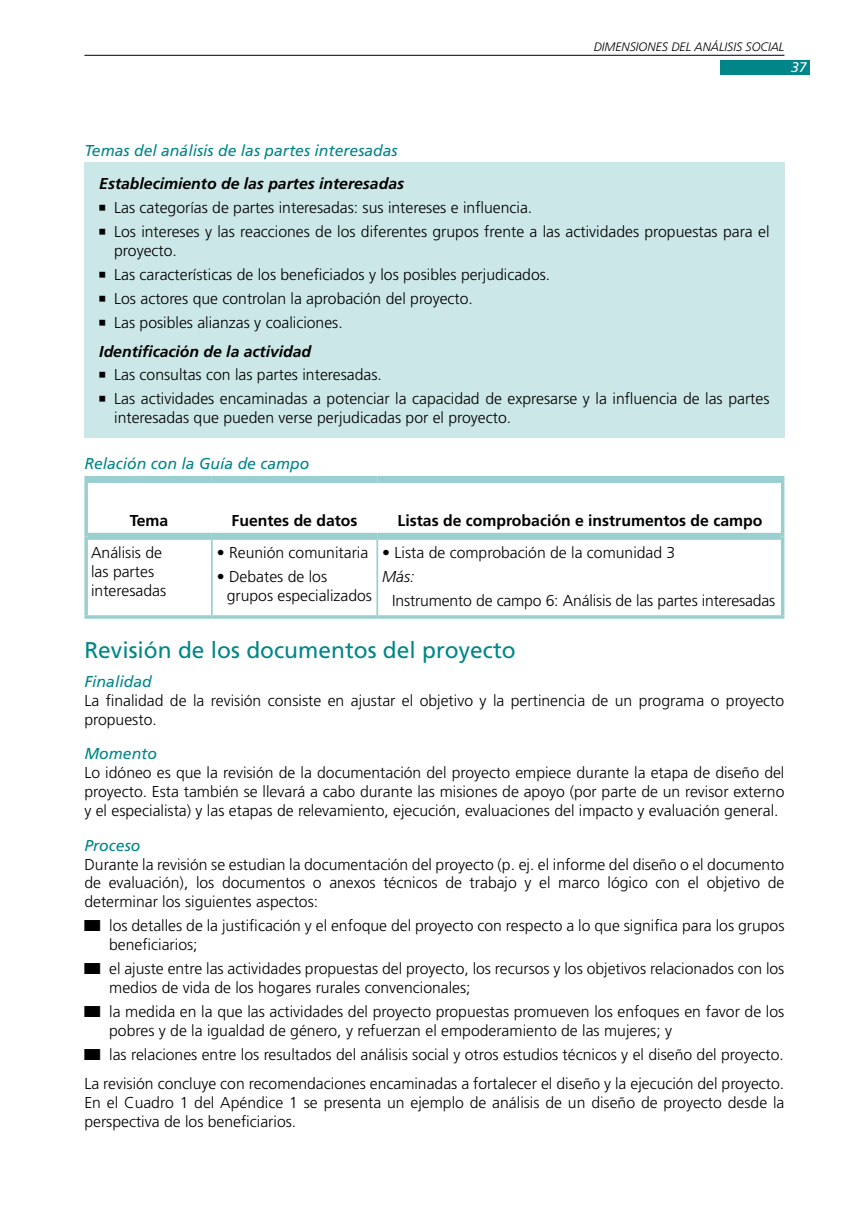
<style>
.page{position:relative;width:844px;height:1211px;background:#fff}
.page>*{position:absolute;margin:0;border:0;box-sizing:border-box;transform-origin:0 0}
.t1{font:22.75px "Frutiger LT Std";color:#008688}
.t2{font:300 15.75px/18.9px "Frutiger LT Std";color:#000}
.t3{font:italic 15.75px "Frutiger LT Std";color:#008688}
.t4{font:italic 700 15.75px "Frutiger LT Std";color:#000}
.t5{font:700 15.75px "Frutiger LT Std";color:#000}
.t6{font:italic 300 15.75px "Frutiger LT Std";color:#000}
.t7{font:italic 14px "Frutiger LT Std";color:#fff}
.t8{font:italic 300 12.25px "Frutiger LT Std";color:#000}
</style>
<div class="page">
<div style="left:719px;top:60px;width:90px;height:14px;background:#008688"></div>
<hr style="left:84px;top:55px;width:700px;height:1px;background:#000">
<div style="left:84px;top:163px;width:700px;height:275px;background:#cce7e7"></div>
<div style="left:84px;top:476px;width:128px;height:7px;background:#99cfcf"></div>
<div style="left:212px;top:476px;width:165px;height:7px;background:#99cfcf"></div>
<div style="left:377px;top:476px;width:407px;height:7px;background:#99cfcf"></div>
<svg style="left:84px;top:483px;width:4px;height:53px"></svg>
<svg style="left:780px;top:483px;width:4px;height:53px"></svg>
<svg style="left:84px;top:536px;width:4px;height:79px"></svg>
<svg style="left:780px;top:536px;width:4px;height:79px"></svg>
<hr style="left:84px;top:615px;width:128px;height:3px;background:#99cfcf">
<hr style="left:212px;top:615px;width:165px;height:3px;background:#99cfcf">
<hr style="left:377px;top:615px;width:407px;height:3px;background:#99cfcf">
<hr style="left:211px;top:540px;width:2px;height:75px;background:#99cfcf">
<hr style="left:376px;top:540px;width:2px;height:75px;background:#99cfcf">
<div style="left:88px;top:533px;width:124px;height:7px;background:#99cfcf"></div>
<div style="left:212px;top:533px;width:165px;height:7px;background:#99cfcf"></div>
<div style="left:377px;top:533px;width:403px;height:7px;background:#99cfcf"></div>
<p class="t8" style="left:593px;top:40px;width:192px">DIMENSIONES DEL ANÁLISIS SOCIAL</p>
<p class="t7" style="left:791px;top:59px;width:17px">37</p>
<p class="t3" style="left:84px;top:141px;width:315px">Temas del análisis de las partes interesadas</p>
<p class="t4" style="left:99px;top:175px;width:306px">Establecimiento de las partes interesadas</p>
<p class="t2" style="left:114px;top:196px;width:656px;line-height:23.8px">Las categorías de partes interesadas: sus intereses e influencia.<br>Los intereses y las reacciones de los diferentes grupos frente a las actividades propuestas para el</p>
<p class="t2" style="left:114px;top:239px;width:437px;line-height:23.8px">proyecto.<br>Las características de los beneficiados y los posibles perjudicados.<br>Los actores que controlan la aprobación del proyecto.<br>Las posibles alianzas y coaliciones.</p>
<p class="t4" style="left:99px;top:342px;width:213px">Identificación de la actividad</p>
<p class="t2" style="left:114px;top:363px;width:656px;line-height:23.8px">Las consultas con las partes interesadas.<br>Las actividades encaminadas a potenciar la capacidad de expresarse y la influencia de las partes</p>
<p class="t2" style="left:114px;top:408px;width:398px">interesadas que pueden verse perjudicadas por el proyecto.</p>
<p class="t3" style="left:84px;top:454px;width:226px">Relación con la Guía de campo</p>
<p class="t5" style="left:130px;top:511px;width:40px">Tema</p>
<p class="t5" style="left:231px;top:511px;width:128px">Fuentes de datos</p>
<p class="t5" style="left:397px;top:511px;width:366px">Listas de comprobación e instrumentos de campo</p>
<p class="t2" style="left:91px;top:543px;width:76px">Análisis de las partes interesadas</p>
<p class="t2" style="left:217px;top:543px;width:153px">• Reunión comunitaria</p>
<p class="t2" style="left:382px;top:543px;width:294px">• Lista de comprobación de la comunidad 3</p>
<p class="t6" style="left:382px;top:567px;width:34px">Más:</p>
<p class="t2" style="left:392px;top:591px;width:384px">Instrumento de campo 6: Análisis de las partes interesadas</p>
<h1 class="t1" style="left:84px;top:636px;width:433px">Revisión de los documentos del proyecto</h1>
<p class="t3" style="left:84px;top:672px;width:69px">Finalidad</p>
<p class="t2" style="left:84px;top:691px;width:701px">La finalidad de la revisión consiste en ajustar el objetivo y la pertinencia de un programa o proyecto propuesto.</p>
<p class="t3" style="left:84px;top:744px;width:74px">Momento</p>
<p class="t2" style="left:84px;top:763px;width:701px;text-align:justify">Lo idóneo es que la revisión de la documentación del proyecto empiece durante la etapa de diseño del proyecto. Esta también se llevará a cabo durante las misiones de apoyo (por parte de un revisor externo y el especialista) y las etapas de relevamiento, ejecución, evaluaciones del impacto y evaluación general.</p>
<p class="t3" style="left:84px;top:836px;width:58px">Proceso</p>
<p class="t2" style="left:84px;top:854px;width:701px;text-align:justify">Durante la revisión se estudian la documentación del proyecto (p. ej. el informe del diseño o el documento de evaluación), los documentos o anexos técnicos de trabajo y el marco lógico con el objetivo de determinar los siguientes aspectos:</p>
<p class="t2" style="left:109px;top:916px;width:676px">los detalles de la justificación y el enfoque del proyecto con respecto a lo que significa para los grupos beneficiarios;</p>
<p class="t2" style="left:109px;top:959px;width:676px">el ajuste entre las actividades propuestas del proyecto, los recursos y los objetivos relacionados con los medios de vida de los hogares rurales convencionales;</p>
<p class="t2" style="left:109px;top:1002px;width:676px">la medida en la que las actividades del proyecto propuestas promueven los enfoques en favor de los pobres y de la igualdad de género, y refuerzan el empoderamiento de las mujeres; y</p>
<p class="t2" style="left:84px;top:1039px;width:701px;line-height:29.4px;text-align:right">las relaciones entre los resultados del análisis social y otros estudios técnicos y el diseño del proyecto.<br>La revisión concluye con recomendaciones encaminadas a fortalecer el diseño y la ejecución del proyecto.</p>
<p class="t2" style="left:84px;top:1093px;width:701px">En el Cuadro 1 del Apéndice 1 se presenta un ejemplo de análisis de un diseño de proyecto desde la perspectiva de los beneficiarios.</p>
<p class="t2" style="left:227px;top:567px;width:147px;text-indent:-10px">• Debates de los grupos especializados</p>
</div>
